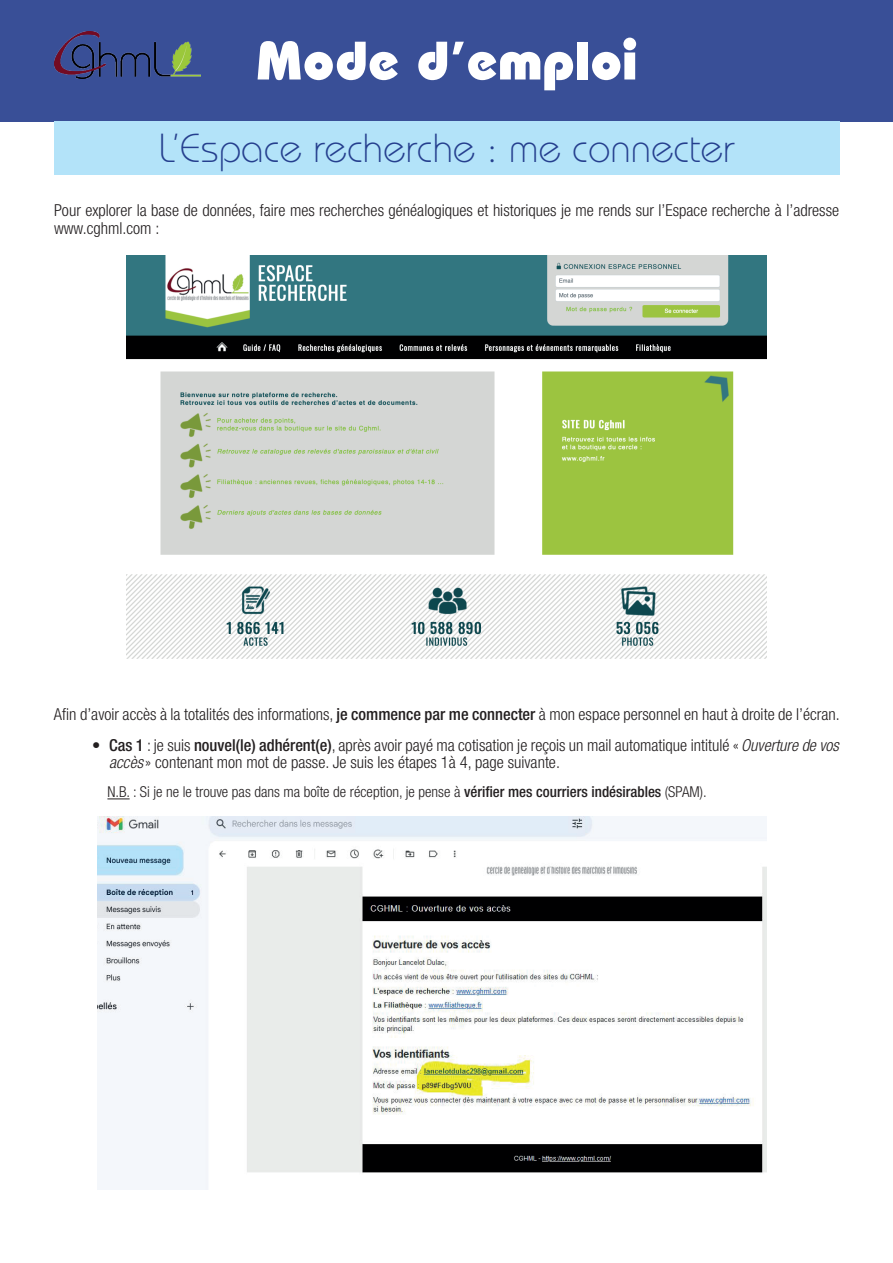
<style>
.page{position:relative;width:893px;height:1263px;background:#fff}
.page>*{position:absolute;margin:0;border:0;box-sizing:border-box;transform-origin:0 0}
.t1{font:800 54px "Bauhaus Std";color:#fff}
.t2{font:300 40.5px "Bauhaus Std";color:#253f8e}
.t3{font:300 condensed 16.5px/18px "Helvetica Neue LT Pro";color:#231f20}
.t4{font:300 condensed 15px "Helvetica Neue LT Pro";color:#231f20}
.s1{font-weight:500}
.s2{font-style:italic}
</style>
<div class="page">
<div style="left:0;top:0;width:893px;height:121px;background:#394f97"></div>
<img style="left:54px;top:31px;width:146px;height:47px">
<div style="left:54px;top:121px;width:785px;height:54px;background:#b3e3f9"></div>
<img style="left:127px;top:256px;width:639px;height:403px">
<svg style="left:107px;top:798px;width:23px;height:1px"></svg>
<img style="left:98px;top:816px;width:668px;height:373px">
<h1 class="t1" style="left:256px;top:29px;width:383px">Mode d’emploi</h1>
<h2 class="t2" style="left:159px;top:125px;width:577px">L’Espace recherche : me connecter</h2>
<p class="t3" style="left:54px;top:201px;width:787px">Pour explorer la base de données, faire mes recherches généalogiques et historiques je me rends sur l’Espace recherche à l’adresse www.cghml.com :</p>
<p class="t3" style="left:54px;top:705px;width:787px">Afin d’avoir accès à la totalités des informations, <span class="s1">je commence par me connecter</span> à mon espace personnel en haut à droite de l’écran.</p>
<p class="t3" style="left:109px;top:736px;width:731px;text-indent:-17px"><span class="s1">• Cas 1</span> : je suis <span class="s1">nouvel(le) adhérent(e)</span>, après avoir payé ma cotisation je reçois un mail automatique intitulé «<span class="s2">Ouverture de vos accès</span>» contenant mon mot de passe. Je suis les étapes 1à 4, page suivante.</p>
<p class="t4" style="left:107px;top:783px;width:601px">N.B. : Si je ne le trouve pas dans ma boîte de réception, je pense à <span class="s1">vérifier mes courriers indésirables</span> (SPAM).</p>
</div>
